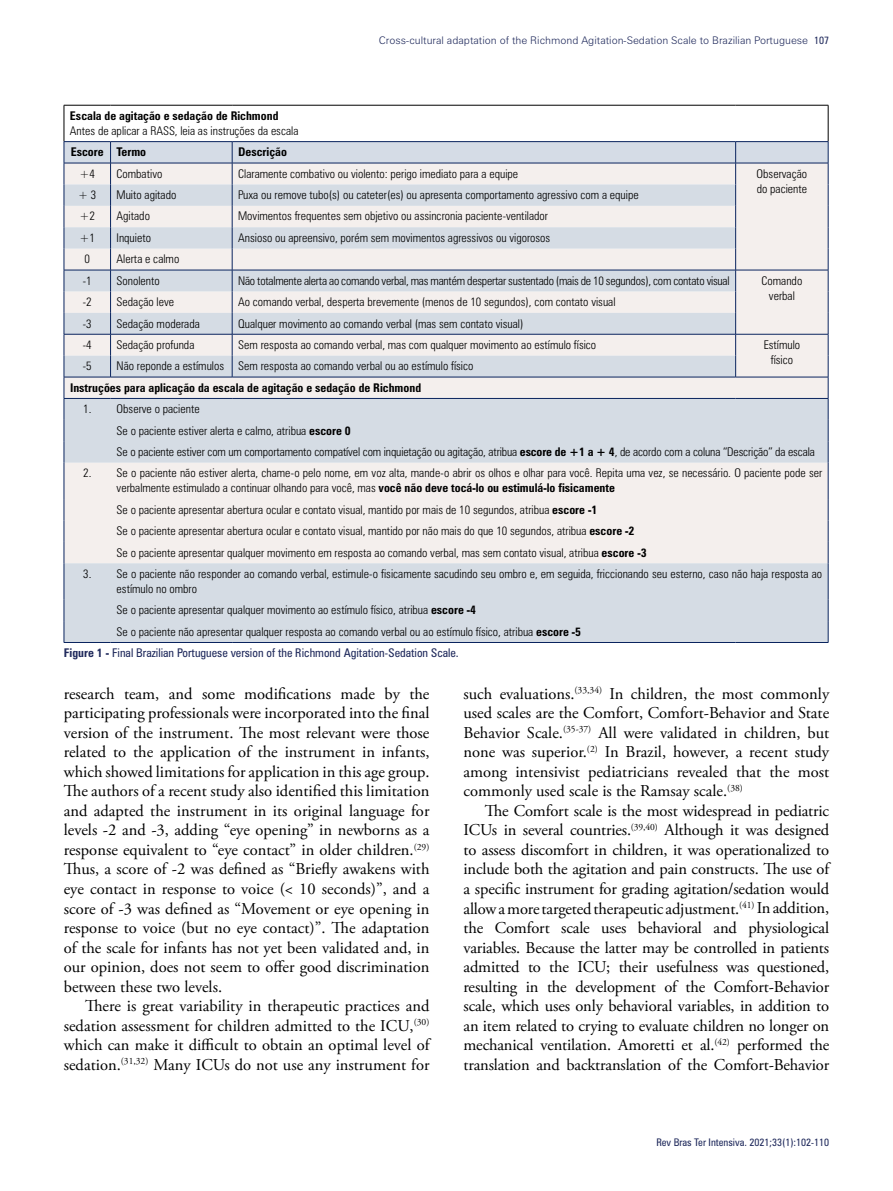
<style>
.page{position:relative;width:893px;height:1191px;background:#fff}
.page>*{position:absolute;margin:0;border:0;box-sizing:border-box;transform-origin:0 0}
.t1{font:16.5px/19.5px "Adobe Garamond Pro";color:#000;text-align:justify}
.t2{font:300 condensed 12px/15px "Zurich BT";color:#000}
.t3{font:700 condensed 12px "Zurich BT";color:#000}
.t4{font:300 condensed 12px "Zurich BT";letter-spacing:-.02em;color:#000}
.t5{font:condensed 12px "Zurich BT";color:#202a5c}
.t6{font:300 10.5px "Zurich BT";color:#202a5c}
.t7{font:condensed 10.5px "Zurich BT";color:#202a5c}
.s1{font-weight:400;font-stretch:condensed}
.s2{font-weight:700}
</style>
<div class="page">
<svg style="left:65px;top:462px;width:763px;height:180px;background:#e6e6e8"></svg>
<hr style="left:232px;top:141px;width:504px;height:1px;background:#0a245e">
<hr style="left:64px;top:105px;width:47px;height:1px;background:#000">
<hr style="left:64px;top:105px;width:1px;height:36px;background:#000">
<hr style="left:111px;top:105px;width:121px;height:1px;background:#000">
<hr style="left:232px;top:105px;width:504px;height:1px;background:#000">
<hr style="left:736px;top:105px;width:92px;height:1px;background:#000">
<hr style="left:828px;top:105px;width:1px;height:36px;background:#000">
<hr style="left:64px;top:462px;width:1px;height:37px;background:#0a245e">
<svg style="left:64px;top:499px;width:1px;height:64px"></svg>
<hr style="left:828px;top:462px;width:1px;height:37px;background:#0a245e">
<svg style="left:828px;top:499px;width:1px;height:64px"></svg>
<hr style="left:64px;top:563px;width:1px;height:36px;background:#0a245e">
<svg style="left:64px;top:599px;width:1px;height:43px"></svg>
<hr style="left:64px;top:642px;width:47px;height:1px;background:#0a245e">
<hr style="left:828px;top:563px;width:1px;height:36px;background:#0a245e">
<svg style="left:828px;top:599px;width:1px;height:43px"></svg>
<hr style="left:111px;top:642px;width:121px;height:1px;background:#0a245e">
<hr style="left:232px;top:642px;width:504px;height:1px;background:#0a245e">
<hr style="left:736px;top:642px;width:92px;height:1px;background:#0a245e">
<hr style="left:64px;top:141px;width:47px;height:1px;background:#0a245e">
<hr style="left:111px;top:141px;width:121px;height:1px;background:#0a245e">
<hr style="left:736px;top:141px;width:92px;height:1px;background:#0a245e">
<svg style="left:64px;top:142px;width:765px;height:320px;background:#dee0e5"></svg>
<hr style="left:64px;top:334px;width:47px;height:1px;background:#0a245e">
<hr style="left:111px;top:334px;width:121px;height:1px;background:#0a245e">
<hr style="left:232px;top:334px;width:504px;height:1px;background:#0a245e">
<p class="t6" style="left:379px;top:34px;width:452px">Cross-cultural adaptation of the Richmond Agitation-Sedation Scale to Brazilian Portuguese <span class="s1">107</span></p>
<p class="t3" style="left:70px;top:108px;width:210px">Escala de agitação e sedação de Richmond</p>
<p class="t2" style="left:70px;top:123px;width:230px">Antes de aplicar a RASS, leia as instruções da escala</p>
<p class="t3" style="left:71px;top:145px;width:77px">Escore Termo</p>
<p class="t3" style="left:238px;top:145px;width:50px">Descrição</p>
<p class="t2" style="left:80px;top:166px;width:17px">+4</p>
<p class="t2" style="left:117px;top:166px;width:47px">Combativo</p>
<p class="t2" style="left:238px;top:166px;width:281px">Claramente combativo ou violento: perigo imediato para a equipe</p>
<p class="t2" style="left:757px;top:166px;width:52px">Observação do paciente</p>
<p class="t2" style="left:78px;top:187px;width:20px">+ 3</p>
<p class="t2" style="left:117px;top:187px;width:61px">Muito agitado</p>
<p class="t2" style="left:238px;top:187px;width:402px">Puxa ou remove tubo(s) ou cateter(es) ou apresenta comportamento agressivo com a equipe</p>
<p class="t2" style="left:80px;top:209px;width:17px">+2</p>
<p class="t2" style="left:117px;top:209px;width:35px">Agitado</p>
<p class="t2" style="left:238px;top:209px;width:311px">Movimentos frequentes sem objetivo ou assincronia paciente-ventilador</p>
<p class="t2" style="left:80px;top:230px;width:17px">+1</p>
<p class="t2" style="left:117px;top:230px;width:36px">Inquieto</p>
<p class="t2" style="left:238px;top:230px;width:314px">Ansioso ou apreensivo, porém sem movimentos agressivos ou vigorosos</p>
<p class="t2" style="left:85px;top:251px;width:7px">0</p>
<p class="t2" style="left:117px;top:251px;width:64px">Alerta e calmo</p>
<p class="t2" style="left:83px;top:273px;width:10px">-1</p>
<p class="t2" style="left:117px;top:273px;width:45px">Sonolento</p>
<p class="t4" style="left:238px;top:273px;width:493px">Não totalmente alerta ao comando verbal, mas mantém despertar sustentado (mais de 10 segundos), com contato visual</p>
<p class="t2" style="left:761px;top:273px;width:42px;text-align:center">Comando verbal</p>
<p class="t2" style="left:83px;top:294px;width:10px">-2</p>
<p class="t2" style="left:117px;top:294px;width:59px">Sedação leve</p>
<p class="t2" style="left:238px;top:294px;width:379px">Ao comando verbal, desperta brevemente (menos de 10 segundos), com contato visual</p>
<p class="t2" style="left:83px;top:316px;width:10px">-3</p>
<p class="t2" style="left:117px;top:316px;width:85px">Sedação moderada</p>
<p class="t2" style="left:238px;top:316px;width:287px">Qualquer movimento ao comando verbal (mas sem contato visual)</p>
<p class="t2" style="left:83px;top:337px;width:10px">-4</p>
<p class="t2" style="left:117px;top:337px;width:79px">Sedação profunda</p>
<p class="t2" style="left:238px;top:337px;width:360px">Sem resposta ao comando verbal, mas com qualquer movimento ao estímulo físico</p>
<p class="t2" style="left:764px;top:337px;width:38px;text-align:center">Estímulo físico</p>
<p class="t2" style="left:83px;top:358px;width:10px">-5</p>
<p class="t2" style="left:117px;top:358px;width:358px">Não reponde a estímulos Sem resposta ao comando verbal ou ao estímulo físico</p>
<p class="t3" style="left:70px;top:380px;width:353px">Instruções para aplicação da escala de agitação e sedação de Richmond</p>
<p class="t2" style="left:117px;top:398px;width:700px;line-height:21.5px;text-indent:-33px">1. Observe o paciente<br>Se o paciente estiver alerta e calmo, atribua <span class="s2">escore 0<br></span>Se o paciente estiver com um comportamento compatível com inquietação ou agitação, atribua <span class="s2">escore de +1 a + 4</span>, de acordo com a coluna “Descrição” da escala</p>
<p class="t2" style="left:117px;top:465px;width:707px;text-indent:-33px">2. Se o paciente não estiver alerta, chame-o pelo nome, em voz alta, mande-o abrir os olhos e olhar para você. Repita uma vez, se necessário. O paciente pode ser verbalmente estimulado a continuar olhando para você, mas <span class="s2">você não deve tocá-lo ou estimulá-lo fisicamente</span></p>
<p class="t2" style="left:117px;top:498px;width:531px;line-height:21.5px">Se o paciente apresentar abertura ocular e contato visual, mantido por mais de 10 segundos, atribua <span class="s2">escore -1<br></span>Se o paciente apresentar abertura ocular e contato visual, mantido por não mais do que 10 segundos, atribua <span class="s2">escore -2<br></span>Se o paciente apresentar qualquer movimento em resposta ao comando verbal, mas sem contato visual, atribua <span class="s2">escore -3</span></p>
<p class="t2" style="left:117px;top:566px;width:707px;text-indent:-33px">3. Se o paciente não responder ao comando verbal, estimule-o fisicamente sacudindo seu ombro e, em seguida, friccionando seu esterno, caso não haja resposta ao estímulo no ombro</p>
<p class="t2" style="left:117px;top:599px;width:466px;line-height:21.5px">Se o paciente apresentar qualquer movimento ao estímulo físico, atribua <span class="s2">escore -4<br></span>Se o paciente não apresentar qualquer resposta ao comando verbal ou ao estímulo físico, atribua <span class="s2">escore -5</span></p>
<p class="t5" style="left:64px;top:645px;width:396px"><span class="s2">Figure 1 -</span> Final Brazilian Portuguese version of the Richmond Agitation-Sedation Scale.</p>
<p class="t1" style="left:64px;top:684px;width:367px">research team, and some modifications made by the participating professionals were incorporated into the final version of the instrument. The most relevant were those related to the application of the instrument in infants, which showed limitations for application in this age group.<br>The authors of a recent study also identified this limitation and adapted the instrument in its original language for levels -2 and -3, adding “eye opening” in newborns as a response equivalent to “eye contact” in older children.<sup>(29)<br></sup>Thus, a score of -2 was defined as “Briefly awakens with eye contact in response to voice (&lt; 10 seconds)”, and a score of -3 was defined as “Movement or eye opening in response to voice (but no eye contact)”. The adaptation of the scale for infants has not yet been validated and, in our opinion, does not seem to offer good discrimination between these two levels.</p>
<p class="t1" style="left:64px;top:996px;width:367px;text-indent:21px">There is great variability in therapeutic practices and sedation assessment for children admitted to the ICU,<sup>(30) </sup>which can make it difficult to obtain an optimal level of sedation.<sup>(31,32)</sup> Many ICUs do not use any instrument for</p>
<p class="t1" style="left:463px;top:684px;width:367px">such evaluations.<sup>(33,34)</sup> In children, the most commonly used scales are the Comfort, Comfort-Behavior and State Behavior Scale.<sup>(35-37)</sup> All were validated in children, but none was superior.<sup>(2)</sup> In Brazil, however, a recent study among intensivist pediatricians revealed that the most commonly used scale is the Ramsay scale.<sup>(38)</sup></p>
<p class="t1" style="left:463px;top:801px;width:367px;text-indent:21px">The Comfort scale is the most widespread in pediatric ICUs in several countries.<sup>(39,40)</sup> Although it was designed to assess discomfort in children, it was operationalized to include both the agitation and pain constructs. The use of a specific instrument for grading agitation/sedation would allow a more targeted therapeutic adjustment.<sup>(41)</sup> In addition, the Comfort scale uses behavioral and physiological variables. Because the latter may be controlled in patients admitted to the ICU; their usefulness was questioned, resulting in the development of the Comfort-Behavior scale, which uses only behavioral variables, in addition to an item related to crying to evaluate children no longer on mechanical ventilation. Amoretti et al.<sup>(42)</sup> performed the translation and backtranslation of the Comfort-Behavior</p>
<p class="t7" style="left:656px;top:1135px;width:174px">Rev Bras Ter Intensiva. 2021;33(1):102-110</p>
</div>
